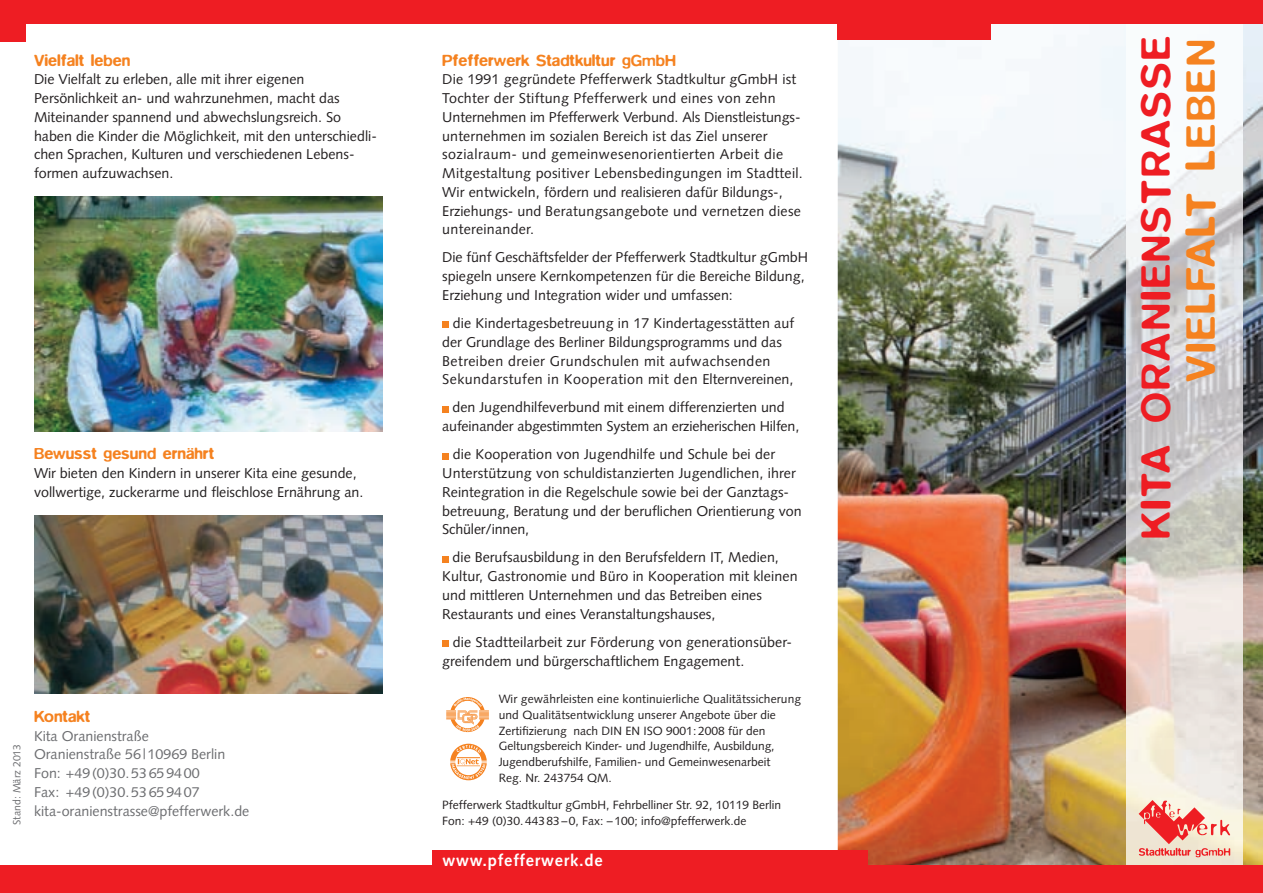
<style>
.page{position:relative;width:1263px;height:893px;background:#fff}
.page>*{position:absolute;margin:0;border:0;box-sizing:border-box;transform-origin:0 0}
.t1{font:500 42px "Blur";letter-spacing:.06em;color:#ee1d23}
.t2{font:500 42px "Blur";letter-spacing:.06em;color:#f58220}
.t3{font:500 16.5px "Blur";color:#f58220}
.t4{font:700 16.5px "Syntax LT";letter-spacing:.05em;color:#fff}
.t5{font:14.25px/18.8px "Syntax LT";color:#231f20}
.t6{font:14.25px/18.8px "Syntax LT";color:#6c6d70}
.t7{font:12px/15.8px "Syntax LT";color:#231f20}
.t8{font:10.5px "Syntax LT";color:#6c6d70}
</style>
<div class="page">
<img style="left:838px;top:24px;width:425px;height:841px">
<img style="left:1126px;top:24px;width:116px;height:841px">
<div style="left:0;top:0;width:1263px;height:24px;background:#ee1d23"></div>
<div style="left:0;top:865px;width:1263px;height:28px;background:#ee1d23"></div>
<div style="left:432px;top:850px;width:435px;height:25px;background:#ee1d23"></div>
<div style="left:837px;top:15px;width:154px;height:25px;background:#ee1d23"></div>
<div style="left:0;top:17px;width:26px;height:25px;background:#ee1d23"></div>
<svg style="left:1138px;top:800px;width:92px;height:57px;background:#f1a89d"></svg>
<div style="left:442px;top:322px;width:7px;height:6px;background:#f58220"></div>
<div style="left:442px;top:406px;width:7px;height:6px;background:#f58220"></div>
<div style="left:442px;top:453px;width:7px;height:6px;background:#f58220"></div>
<div style="left:442px;top:556px;width:7px;height:6px;background:#f58220"></div>
<div style="left:442px;top:640px;width:7px;height:7px;background:#f58220"></div>
<svg style="left:446px;top:697px;width:43px;height:35px"></svg>
<svg style="left:450px;top:744px;width:37px;height:36px"></svg>
<img style="left:34px;top:197px;width:349px;height:235px">
<img style="left:34px;top:516px;width:349px;height:178px">
<p class="t3" style="left:34px;top:50px;width:98px">Vielfalt leben</p>
<p class="t5" style="left:34px;top:70px;width:344px">Die Vielfalt zu erleben, alle mit ihrer eigenen<br>Persön lichkeit an- und wahrzunehmen, macht das Miteinander spannend und abwechslungsreich. So haben die Kinder die Möglichkeit, mit den unterschiedli&shy;chen Sprachen, Kulturen und verschiedenen Lebens&shy;formen aufzuwachsen.</p>
<p class="t3" style="left:34px;top:444px;width:182px">Bewusst gesund ernährt</p>
<p class="t5" style="left:34px;top:464px;width:331px">Wir bieten den Kindern in unserer Kita eine gesunde, vollwertige, zuckerarme und fleischlose Ernährung an.</p>
<p class="t8" style="left:11px;top:825px;width:83px;rotate:-90deg">Stand: März 2013</p>
<p class="t3" style="left:34px;top:707px;width:58px">Kontakt</p>
<p class="t6" style="left:34px;top:726px;width:217px">Kita Oranienstraße<br>Oranienstraße 56 | 10969 Berlin<br>Fon: +49 (0)30. 53 65 94 00<br>Fax: +49 (0)30. 53 65 94 07 kita-oranienstrasse@pfefferwerk.de</p>
<p class="t3" style="left:442px;top:50px;width:235px">Pfefferwerk Stadtkultur gGmbH</p>
<p class="t5" style="left:442px;top:70px;width:362px">Die 1991 gegründete Pfefferwerk Stadtkultur gGmbH ist Tochter der Stiftung Pfefferwerk und eines von zehn Unternehmen im Pfefferwerk Verbund. Als Dienstleistungs&shy;unternehmen im sozialen Bereich ist das Ziel unserer sozialraum- und gemeinwesenorientierten Arbeit die Mitgestaltung positiver Lebensbedingungen im Stadtteil.<br>Wir entwickeln, fördern und realisieren dafür Bildungs-, Erziehungs- und Beratungsangebote und vernetzen diese untereinander.</p>
<p class="t5" style="left:442px;top:248px;width:367px">Die fünf Geschäftsfelder der Pfefferwerk Stadtkultur gGmbH spiegeln unsere Kernkompetenzen für die Bereiche Bildung,<br>Erziehung und Integration wider und umfassen:</p>
<p class="t5" style="left:442px;top:314px;width:354px;text-indent:11px">die Kindertagesbetreuung in 17 Kindertagesstätten auf der Grundlage des Berliner Bildungsprogramms und das Betreiben dreier Grundschulen mit aufwachsenden Sekundarstufen in Kooperation mit den Elternvereinen,</p>
<p class="t5" style="left:442px;top:398px;width:359px;text-align:center">den Jugendhilfeverbund mit einem differenzierten und aufeinander abgestimmten System an erzieherischen Hilfen,</p>
<p class="t5" style="left:442px;top:445px;width:361px;text-indent:11px">die Kooperation von Jugendhilfe und Schule bei der Unterstützung von schuldistanzierten Jugendlichen, ihrer Reintegration in die Regelschule sowie bei der Ganztags&shy;betreuung, Beratung und der beruflichen Orientierung von Schüler/innen,</p>
<p class="t5" style="left:442px;top:548px;width:357px;text-indent:10px">die Berufsausbildung in den Berufsfeldern IT, Medien, Kultur, Gastronomie und Büro in Kooperation mit kleinen und mittleren Unternehmen und das Betreiben eines Restaurants und eines Veranstaltungshauses,</p>
<p class="t5" style="left:442px;top:633px;width:351px;text-indent:11px">die Stadtteilarbeit zur Förderung von generationsüber&shy;greifendem und bürgerschaftlichem Engagement.</p>
<p class="t7" style="left:499px;top:691px;width:304px">Wir gewährleisten eine kontinuierliche Qualitätssicherung und Qualitätsentwicklung unserer Angebote über die Zertifizierung nach DIN EN ISO 9001 : 2008 für den Geltungsbereich Kinder- und Jugendhilfe, Ausbildung, Jugendberufshilfe, Familien- und Gemeinwesenarbeit<br>Reg. Nr. 243754 QM.</p>
<p class="t7" style="left:442px;top:797px;width:340px">Pfefferwerk Stadtkultur gGmbH, Fehrbelliner Str. 92, 10119 Berlin</p>
<p class="t7" style="left:442px;top:813px;width:306px">Fon: +49 (0)30. 443 83 – 0, Fax: – 100; info@pfefferwerk.de</p>
<p class="t4" style="left:442px;top:851px;width:162px">www.pfefferwerk.de</p>
<h1 class="t1" style="left:1131px;top:539px;width:504px;rotate:-90deg">KITA ORANIENSTRASSE</h1>
<h1 class="t2" style="left:1176px;top:382px;width:344px;rotate:-90deg">VIELFALT LEBEN</h1>
</div>
